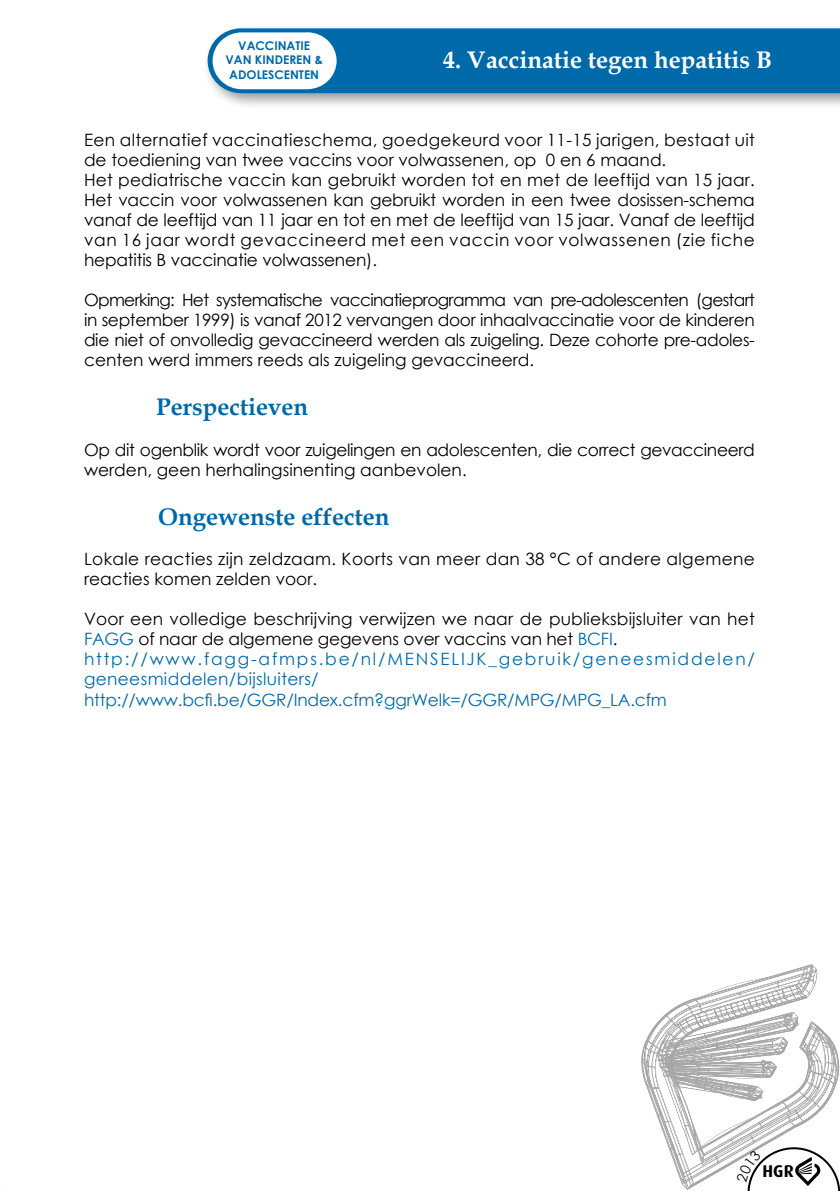
<style>
.page{position:relative;width:840px;height:1191px;background:#fff}
.page>*{position:absolute;margin:0;border:0;box-sizing:border-box;transform-origin:0 0}
.t1{font:700 24px "Book Antiqua";color:#0069aa}
.t2{font:700 24px "Book Antiqua";color:#fff}
.t3{font:17px/20px "Century Gothic";color:#000}
.t4{font:17px/20px "Century Gothic";letter-spacing:.01em;color:#0069aa}
.t5{font:17px/20px "Century Gothic";letter-spacing:-.02em;color:#000}
.t6{font:17px/20px "Century Gothic";letter-spacing:.02em;color:#000}
.t7{font:700 17px "Dax";color:#000}
.t8{font:700 12px/14.4px "Century Gothic";color:#0069aa;text-align:center}
.s1{color:#000}
</style>
<div class="page">
<div style="left:203px;top:23px;width:636px;height:87px;background:#000;opacity:.4"></div>
<div style="left:207px;top:28px;width:632px;height:65px;background:#0069aa"></div>
<svg style="left:212px;top:32px;width:124px;height:57px"></svg>
<svg style="left:641px;top:964px;width:198px;height:227px"></svg>
<p class="t8" style="left:225px;top:38px;width:99px">VACCINATIE<br>VAN KINDEREN &amp;<br>ADOLESCENTEN</p>
<h1 class="t2" style="left:443px;top:44px;width:330px">4. Vaccinatie tegen hepatitis B</h1>
<p class="t3" style="left:84px;top:130px;width:672px">Een alternatief vaccinatieschema, goedgekeurd voor 11-15 jarigen, bestaat uit de toediening van twee vaccins voor volwassenen, op 0 en 6 maand.<br>Het pediatrische vaccin kan gebruikt worden tot en met de leeftijd van 15 jaar.<br>Het vaccin voor volwassenen kan gebruikt worden in een twee dosissen-schema vanaf de leeftijd van 11 jaar en tot en met de leeftijd van 15 jaar. Vanaf de leeftijd van 16 jaar wordt gevaccineerd met een vaccin voor volwassenen (zie fiche hepatitis B vaccinatie volwassenen).</p>
<p class="t3" style="left:84px;top:290px;width:672px;text-align:justify">Opmerking: Het systematische vaccinatieprogramma van pre-adolescenten (gestart in september 1999) is vanaf 2012 vervangen door inhaalvaccinatie voor de kinderen die niet of onvolledig gevaccineerd werden als zuigeling. Deze cohorte pre-adoles&shy;centen werd immers reeds als zuigeling gevaccineerd.</p>
<h1 class="t1" style="left:156px;top:391px;width:153px">Perspectieven</h1>
<p class="t5" style="left:84px;top:439px;width:672px">Op dit ogenblik wordt voor zuigelingen en adolescenten, die correct gevaccineerd werden, geen herhalingsinenting aanbevolen.</p>
<h1 class="t1" style="left:158px;top:500px;width:233px">Ongewenste effecten</h1>
<p class="t6" style="left:84px;top:548px;width:672px">Lokale reacties zijn zeldzaam. Koorts van meer dan 38 °C of andere algemene reacties komen zelden voor.</p>
<p class="t4" style="left:84px;top:609px;width:672px"><span class="s1">Voor een volledige beschrijving verwijzen we naar de publieksbijsluiter van het </span>FAGG <span class="s1">of naar de algemene gegevens over vaccins van het</span> BCFI<span class="s1">. </span>http://www.fagg-afmps.be/nl/MENSELIJK_gebruik/geneesmiddelen/ geneesmiddelen/bijsluiters/ http://www.bcfi.be/GGR/Index.cfm?ggrWelk=/GGR/MPG/MPG_LA.cfm</p>
<p class="t7" style="left:762px;top:1161px;width:33px">HGR</p>
</div>
